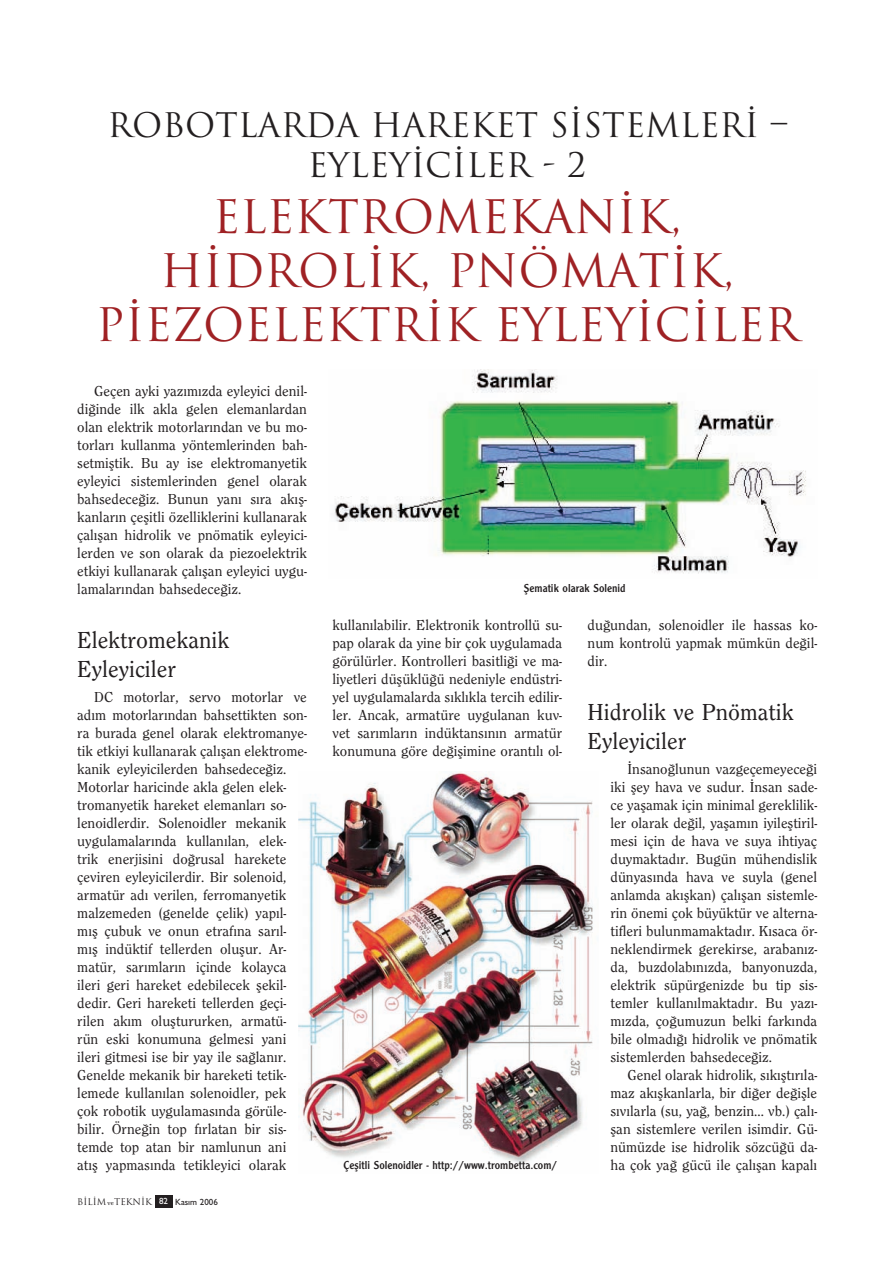
<style>
.page{position:relative;width:892px;height:1262px;background:#fff}
.page>*{position:absolute;margin:0;border:0;box-sizing:border-box;transform-origin:0 0}
.t1{font:45px/54px "Trajan";color:#9f2124;text-align:center}
.t2{font:33px/39.6px "Trajan";color:#231f20;text-align:center}
.t3{font:500 24px/28.8px "Clearface";color:#231f20}
.t4{font:500 15px/18px "Clearface";color:#231f20;text-align:justify}
.t5{font:12px "Clearface Gothic";color:#231f20}
.t6{font:9px "Trajan";color:#231f20}
.s1{font-family:"Bookman";font-weight:300;font-size:6px}
.s2{font-family:"Gill Sans";font-weight:500;color:#fff}
.s3{font-family:"Gill Sans";font-weight:500}
</style>
<div class="page">
<svg style="left:155px;top:369px;width:651px;height:839px"></svg>
<h2 class="t2" style="left:107px;top:106px;width:681px">ROBOTLARDA HAREKET SISTEMLERI –<br>EYLEYICILER - 2</h2>
<h1 class="t1" style="left:96px;top:191px;width:704px">ELEKTROMEKANIK,<br>HIDROLIK, PNÖMATIK,<br>PIEZOELEKTRIK EYLEYICILER</h1>
<p class="t4" style="left:77px;top:383px;width:231px;text-indent:17px">Geçen ayki yaz›m›zda eyleyici denil&shy;di¤inde ilk akla gelen elemanlardan olan elektrik motorlar›ndan ve bu mo&shy;torlar› kullanma yöntemlerinden bah&shy;setmifltik. Bu ay ise elektromanyetik eyleyici sistemlerinden genel olarak bahsedece¤iz. Bunun yan› s›ra ak›fl&shy;kanlar›n çeflitli özelliklerini kullanarak çal›flan hidrolik ve pnömatik eyleyici&shy;lerden ve son olarak da piezoelektrik etkiyi kullanarak çal›flan eyleyici uygu&shy;lamalar›ndan bahsedece¤iz.</p>
<h3 class="t3" style="left:77px;top:627px;width:154px">Elektromekanik<br>Eyleyiciler</h3>
<p class="t4" style="left:77px;top:689px;width:231px;text-align:left;text-indent:17px">DC motorlar, servo motorlar ve ad›m motorlar›ndan bahsettikten son&shy;ra burada genel olarak elektromanye&shy;tik etkiyi kullanarak çal›flan elektrome&shy;kanik eyleyicilerden bahsedece¤iz.<br>Motorlar haricinde akla gelen elek&shy;tromanyetik hareket elemanlar› so&shy;lenoidlerdir. Solenoidler mekanik uygulamalar›nda kullan›lan, elek&shy;trik enerjisini do¤rusal harekete çeviren eyleyicilerdir. Bir solenoid, armatür ad› verilen, ferromanyetik malzemeden (genelde çelik) yap›l&shy;m›fl çubuk ve onun etraf›na sar›l&shy;m›fl indüktif tellerden oluflur. Ar&shy;matür, sar›mlar›n içinde kolayca ileri geri hareket edebilecek flekil&shy;dedir. Geri hareketi tellerden geçi&shy;rilen ak›m olufltururken, armatü&shy;rün eski konumuna gelmesi yani ileri gitmesi ise bir yay ile sa¤lan›r.<br>Genelde mekanik bir hareketi tetik&shy;lemede kullan›lan solenoidler, pek çok robotik uygulamas›nda görüle&shy;bilir. Örne¤in top f›rlatan bir sis&shy;temde top atan bir namlunun ani at›fl yapmas›nda tetikleyici olarak</p>
<p class="t6" style="left:77px;top:1196px;width:142px">B‹L‹M <span class="s1">ve</span>TEKN‹K <span class="s2">82</span> <span class="s3">Kas›m 2006</span></p>
<p class="t5" style="left:524px;top:584px;width:103px">fiematik olarak Solenid</p>
<p class="t4" style="left:332px;top:617px;width:231px">kullan›labilir. Elektronik kontrollü su&shy;pap olarak da yine bir çok uygulamada görülürler. Kontrolleri basitli¤i ve ma&shy;liyetleri düflüklü¤ü nedeniyle endüstri&shy;yel uygulamalarda s›kl›kla tercih edilir&shy;ler. Ancak, armatüre uygulanan kuv&shy;vet sar›mlar›n indüktans›n›n armatür konumuna göre de¤iflimine orant›l› ol-</p>
<p class="t4" style="left:588px;top:617px;width:231px">du¤undan, solenoidler ile hassas ko&shy;num kontrolü yapmak mümkün de¤il&shy;dir.</p>
<h3 class="t3" style="left:588px;top:699px;width:208px">Hidrolik ve Pnömatik<br>Eyleyiciler</h3>
<p class="t4" style="left:610px;top:761px;width:208px;text-indent:17px">‹nsano¤lunun vazgeçemeyece¤i iki fley hava ve sudur. ‹nsan sade&shy;ce yaflamak için minimal gereklilik&shy;ler olarak de¤il, yaflam›n iyilefltiril&shy;mesi için de hava ve suya ihtiyaç duymaktad›r. Bugün mühendislik dünyas›nda hava ve suyla (genel anlamda ak›flkan) çal›flan sistemle&shy;rin önemi çok büyüktür ve alterna&shy;tifleri bulunmamaktad›r. K›saca ör&shy;neklendirmek gerekirse, araban›z&shy;da, buzdolab›n›zda, banyonuzda, elektrik süpürgenizde bu tip sis&shy;temler kullan›lmaktad›r. Bu yaz›- m›zda, ço¤umuzun belki fark›nda bile olmad›¤› hidrolik ve pnömatik sistemlerden bahsedece¤iz.</p>
<p class="t4" style="left:610px;top:1067px;width:208px;text-indent:17px">Genel olarak hidrolik, s›k›flt›r›la&shy;maz ak›flkanlarla, bir di¤er de¤iflle s›v›larla (su, ya¤, benzin... vb.) çal›- flan sistemlere verilen isimdir. Gü&shy;nümüzde ise hidrolik sözcü¤ü da&shy;ha çok ya¤ gücü ile çal›flan kapal›</p>
<p class="t5" style="left:344px;top:1160px;width:215px">Çeflitli Solenoidler - http://www.trombetta.com/</p>
</div>
